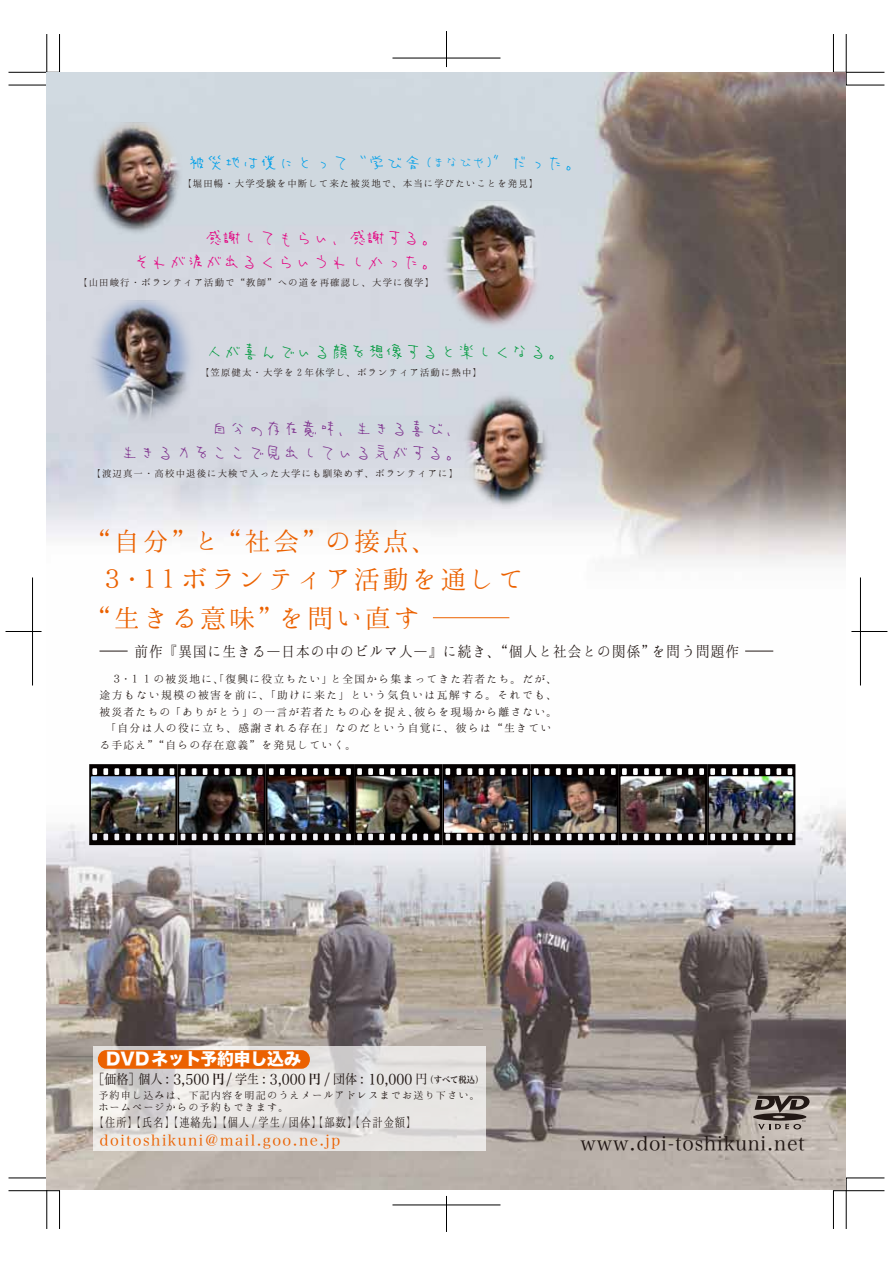
<style>
.page{position:relative;width:893px;height:1263px;background:#fff}
.page>*{position:absolute;margin:0;border:0;box-sizing:border-box;transform-origin:0 0}
.t1{font:28.8px "Hannari Mincho";color:#eb6100}
.t2{font:19.65px "Hira Min Pro W3";letter-spacing:.04em;color:#221815}
.t3{font:18px/24px "Armed Lemon";color:#7e318e;text-align:right}
.t4{font:18px/24px "Armed Lemon";color:#e4007f;text-align:right}
.t5{font:18px "Armed Lemon";color:#00a0e9}
.t6{font:18px "Armed Lemon";color:#009a3e}
.t7{font:16.8px "Hira Kaku Std W8";color:#fff}
.t8{font:16.5px "Hannari Mincho";letter-spacing:-.02em;color:#221815;scale:.91 1}
.t9{font:15px "Hira Min Pro W3";letter-spacing:.1em;color:#eb6100}
.t10{font:14.85px "Hira Min Pro W3";color:#221815;scale:.91 1}
.t11{font:14.1px "Hannari Mincho";color:#221815;scale:.8 1}
.t12{font:12px/16.5px "Hannari Mincho";color:#221815}
.t13{font:11.25px/12px "Hannari Mincho";color:#221815}
.t14{font:10.5px "Hannari Mincho";color:#221815}
.s1{font-size:13.5px}
.s2{font-size:13.2px}
.s3{font-family:"Hira Min Pro W6";font-size:13.2px}
.s4{font-family:"Hira Min Pro W6"}
</style>
<div class="page">
<svg style="left:8px;top:1177px;width:52px;height:52px"></svg>
<svg style="left:8px;top:34px;width:52px;height:51px"></svg>
<svg style="left:833px;top:34px;width:52px;height:51px"></svg>
<svg style="left:833px;top:1177px;width:52px;height:52px"></svg>
<hr style="left:6px;top:631px;width:36px;height:1px;background:#000">
<hr style="left:32px;top:577px;width:1px;height:108px;background:#000">
<hr style="left:851px;top:631px;width:36px;height:1px;background:#000">
<hr style="left:860px;top:577px;width:1px;height:108px;background:#000">
<hr style="left:392px;top:58px;width:108px;height:1px;background:#000">
<hr style="left:446px;top:31px;width:1px;height:36px;background:#000">
<hr style="left:392px;top:1205px;width:108px;height:1px;background:#000">
<hr style="left:446px;top:1196px;width:1px;height:36px;background:#000">
<img style="left:46px;top:72px;width:800px;height:1117px">
<svg style="left:99px;top:651px;width:29px;height:1px"></svg>
<svg style="left:745px;top:651px;width:28px;height:1px"></svg>
<svg style="left:753px;top:1096px;width:56px;height:33px;background:#7b726d"></svg>
<hr style="left:433px;top:617px;width:76px;height:1px;background:#eb6100">
<img style="left:46px;top:122px;width:194px;height:120px">
<img style="left:399px;top:390px;width:209px;height:119px">
<img style="left:373px;top:200px;width:236px;height:133px">
<img style="left:46px;top:301px;width:294px;height:171px">
<svg style="left:89px;top:764px;width:706px;height:81px;background:#3a3637"></svg>
<img style="left:91px;top:776px;width:84px;height:57px">
<img style="left:179px;top:776px;width:85px;height:57px">
<img style="left:267px;top:776px;width:85px;height:57px">
<img style="left:709px;top:776px;width:84px;height:57px">
<img style="left:356px;top:776px;width:84px;height:57px">
<img style="left:444px;top:776px;width:85px;height:57px">
<img style="left:620px;top:776px;width:85px;height:57px">
<svg style="left:94px;top:1046px;width:392px;height:105px;background:#e4e1e0"></svg>
<div style="left:98px;top:1050px;width:212px;height:19px;background:#eb6100;border-radius:9px"></div>
<img style="left:532px;top:776px;width:85px;height:57px">
<h3 class="t5" style="left:188px;top:153px;width:396px">被災地は僕にとって“学び舎<span class="s1">（まなびや）</span>”だった。</h3>
<p class="t14" style="left:182px;top:178px;width:359px">【堀田暢・大学受験を中断して来た被災地で、本当に学びたいことを発見】</p>
<h3 class="t4" style="left:133px;top:226px;width:307px">感謝してもらい、感謝する。<br>それが涙が出るくらいうれしかった。</h3>
<p class="t14" style="left:78px;top:277px;width:358px">【山田峻行・ボランティア活動で“教師”への道を再確認し、大学に復学】</p>
<h3 class="t6" style="left:205px;top:343px;width:361px">人が喜んでいる顔を想像すると楽しくなる。</h3>
<p class="t14" style="left:200px;top:367px;width:284px">【笠原健太・大学を 2 年休学し、ボランティア活動に熱中】</p>
<h3 class="t3" style="left:121px;top:417px;width:343px">自分の存在意味、生きる喜び、<br>生きる力をここで見出している気がする。</h3>
<p class="t14" style="left:92px;top:468px;width:369px">【渡辺真一・高校中退後に大検で入った大学にも馴染めず、ボランティアに】</p>
<h1 class="t1" style="left:85px;top:525px;width:357px">“自分”と“社会”の接点、</h1>
<h1 class="t1" style="left:99px;top:564px;width:429px">３・１１ボランティア活動を通して</h1>
<h1 class="t1" style="left:85px;top:602px;width:339px">“生きる意味”を問い直す</h1>
<h3 class="t8" style="left:134px;top:642px;width:667px">前作『異国に生きる―日本の中のビルマ人―』に続き、“個人と社会との関係”を問う問題作</h3>
<p class="t12" style="left:100px;top:670px;width:461px">　３・１１の被災地に、「復興に役立ちたい」と全国から集まってきた若者たち。だが、途方もない規模の被害を前に、「助けに来た」という気負いは瓦解する。それでも、被災者たちの「ありがとう」の一言が若者たちの心を捉え、彼らを現場から離さない。　「自分は人の役に立ち、感謝される存在」なのだという自覚に、彼らは“生きている手応え”“自らの存在意義”を発見していく。</p>
<h3 class="t7" style="left:106px;top:1050px;width:196px">DVDネット予約申し込み</h3>
<p class="t10" style="left:92px;top:1067px;width:431px"><span class="s2">［価格］個人 :</span> 3,500 <span class="s3">円</span> <span class="s4">/</span> <span class="s2">学生 :</span> 3,000 <span class="s3">円</span> <span class="s4">/</span> <span class="s2">団体 :</span> 10,000 <span class="s2">円</span><sup>（すべて税込）</sup></p>
<p class="t13" style="left:98px;top:1089px;width:384px">予約申し込みは、下記内容を明記のうえメールアドレスまでお送り下さい。ホームページからの予約もできます。</p>
<p class="t11" style="left:94px;top:1114px;width:406px">【住所】【氏名】【連絡先】【個人/学生/団体】【部数】【合計金額】</p>
<p class="t9" style="left:99px;top:1127px;width:242px">doitoshikuni@mail.goo.ne.jp</p>
<h2 class="t2" style="left:580px;top:1126px;width:226px">www.doi-toshikuni.net</h2>
</div>
